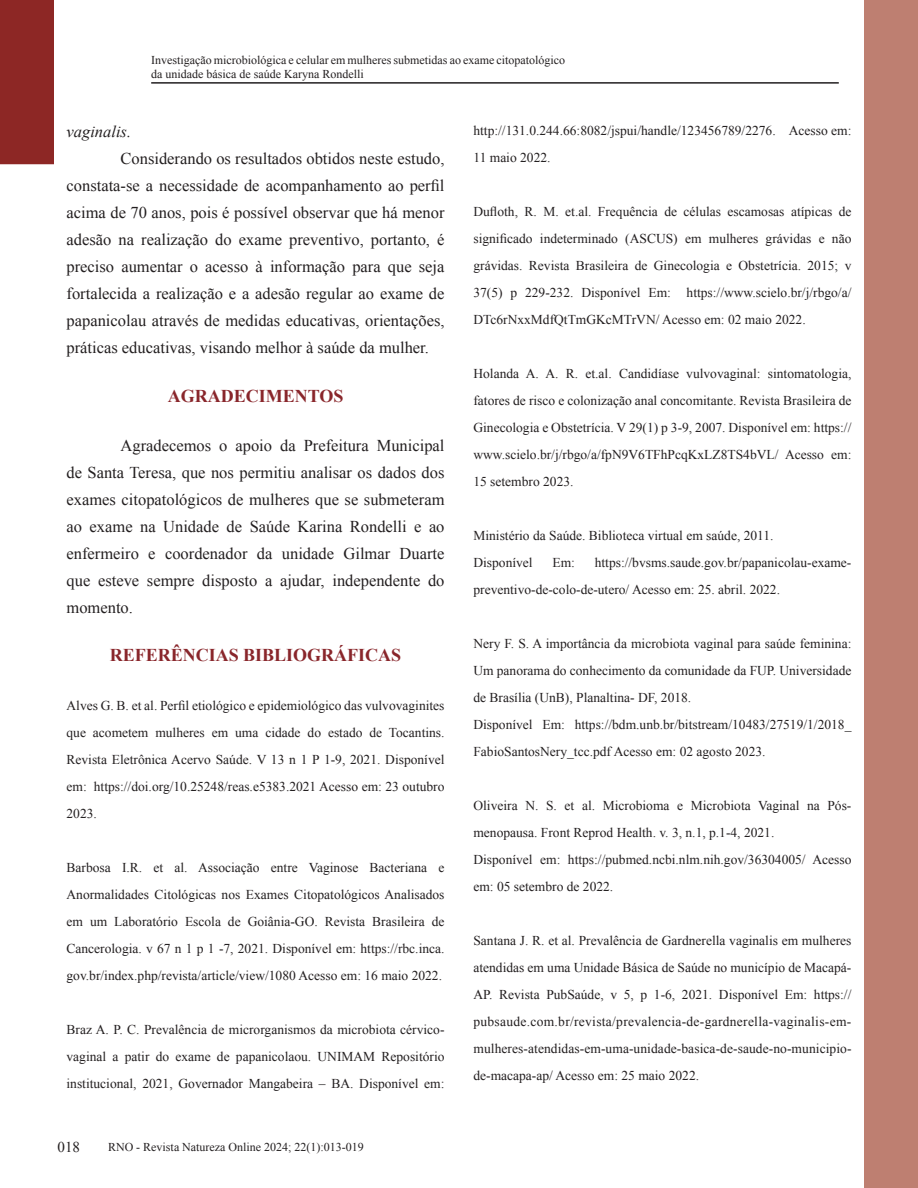
<style>
.page{position:relative;width:918px;height:1188px;background:#fff}
.page>*{position:absolute;margin:0;border:0;box-sizing:border-box;transform-origin:0 0}
.t1{font:700 18px "Times New Roman";color:#89262b}
.t2{font:16.5px/27px "Times New Roman";color:#231f20;text-align:justify}
.t3{font:italic 16.5px "Times New Roman";color:#231f20}
.t4{font:15px "Times New Roman";color:#231f20}
.t5{font:13.5px/27px "Times New Roman";color:#231f20;text-align:justify}
.t6{font:12px/14.4px "Times New Roman";color:#231f20}
</style>
<div class="page">
<div style="left:1px;top:1px;width:52px;height:163px;background:#8d2725"></div>
<div style="left:0;top:0;width:54px;height:164px;border:2px solid #8d2725"></div>
<div style="left:865px;top:1px;width:52px;height:1186px;background:#be7f71"></div>
<div style="left:864px;top:0;width:54px;height:1188px;border:2px solid #be7f71"></div>
<hr style="left:151px;top:82px;width:688px;height:2px;background:#231f20">
<p class="t6" style="left:151px;top:52px;width:416px">Investigação microbiológica e celular em mulheres submetidas ao exame citopatológico da unidade básica de saúde Karyna Rondelli</p>
<p class="t3" style="left:67px;top:121px;width:66px">vaginalis.</p>
<p class="t2" style="left:67px;top:145px;width:380px;text-indent:54px">Considerando os resultados obtidos neste estudo, constata-se a necessidade de acompanhamento ao perfil acima de 70 anos, pois é possível observar que há menor adesão na realização do exame preventivo, portanto, é preciso aumentar o acesso à informação para que seja fortalecida a realização e a adesão regular ao exame de papanicolau através de medidas educativas, orientações, práticas educativas, visando melhor à saúde da mulher.</p>
<p class="t1" style="left:168px;top:384px;width:177px">AGRADECIMENTOS</p>
<p class="t2" style="left:67px;top:431px;width:380px;text-indent:54px">Agradecemos o apoio da Prefeitura Municipal de Santa Teresa, que nos permitiu analisar os dados dos exames citopatológicos de mulheres que se submeteram ao exame na Unidade de Saúde Karina Rondelli e ao enfermeiro e coordenador da unidade Gilmar Duarte que esteve sempre disposto a ajudar, independente do momento.</p>
<p class="t1" style="left:110px;top:643px;width:293px">REFERÊNCIAS BIBLIOGRÁFICAS</p>
<p class="t5" style="left:67px;top:692px;width:380px">Alves G. B. et al. Perfil etiológico e epidemiológico das vulvovaginites que acometem mulheres em uma cidade do estado de Tocantins.<br>Revista Eletrônica Acervo Saúde. V 13 n 1 P 1-9, 2021. Disponível em: https://doi.org/10.25248/reas.e5383.2021 Acesso em: 23 outubro 2023.</p>
<p class="t5" style="left:67px;top:854px;width:380px">Barbosa I.R. et al. Associação entre Vaginose Bacteriana e Anormalidades Citológicas nos Exames Citopatológicos Analisados em um Laboratório Escola de Goiânia-GO. Revista Brasileira de Cancerologia. v 67 n 1 p 1 -7, 2021. Disponível em: https://rbc.inca. gov.br/index.php/revista/article/view/1080 Acesso em: 16 maio 2022.</p>
<p class="t5" style="left:67px;top:1016px;width:380px">Braz A. P. C. Prevalência de microrganismos da microbiota cérvico&shy;vaginal a patir do exame de papanicolaou. UNIMAM Repositório institucional, 2021, Governador Mangabeira – BA. Disponível em:</p>
<p class="t4" style="left:58px;top:1137px;width:24px">018</p>
<p class="t6" style="left:108px;top:1139px;width:257px">RNO - Revista Natureza Online 2024; 22(1):013-019</p>
<p class="t5" style="left:473px;top:117px;width:380px">http://131.0.244.66:8082/jspui/handle/123456789/2276. Acesso em:<br>11 maio 2022.</p>
<p class="t5" style="left:473px;top:198px;width:380px">Dufloth, R. M. et.al. Frequência de células escamosas atípicas de significado indeterminado (ASCUS) em mulheres grávidas e não grávidas. Revista Brasileira de Ginecologia e Obstetrícia. 2015; v 37(5) p 229-232. Disponível Em: https://www.scielo.br/j/rbgo/a/ DTc6rNxxMdfQtTmGKcMTrVN/ Acesso em: 02 maio 2022.</p>
<p class="t5" style="left:473px;top:360px;width:380px">Holanda A. A. R. et.al. Candidíase vulvovaginal: sintomatologia, fatores de risco e colonização anal concomitante. Revista Brasileira de Ginecologia e Obstetrícia. V 29(1) p 3-9, 2007. Disponível em: https:// www.scielo.br/j/rbgo/a/fpN9V6TFhPcqKxLZ8TS4bVL/ Acesso em:<br>15 setembro 2023.</p>
<p class="t5" style="left:473px;top:522px;width:302px">Ministério da Saúde. Biblioteca virtual em saúde, 2011.</p>
<p class="t5" style="left:473px;top:549px;width:61px">Disponível</p>
<p class="t5" style="left:552px;top:549px;width:24px">Em:</p>
<p class="t5" style="left:473px;top:549px;width:380px;text-indent:121px">https://bvsms.saude.gov.br/papanicolau-exame&shy;preventivo-de-colo-de-utero/ Acesso em: 25. abril. 2022.</p>
<p class="t5" style="left:473px;top:630px;width:380px">Nery F. S. A importância da microbiota vaginal para saúde feminina:<br>Um panorama do conhecimento da comunidade da FUP. Universidade de Brasília (UnB), Planaltina- DF, 2018.</p>
<p class="t5" style="left:473px;top:711px;width:380px">Disponível Em: https://bdm.unb.br/bitstream/10483/27519/1/2018_<br>FabioSantosNery_tcc.pdf Acesso em: 02 agosto 2023.</p>
<p class="t5" style="left:473px;top:792px;width:379px">Oliveira N. S. et al. Microbioma e Microbiota Vaginal na Pós&shy;menopausa. Front Reprod Health. v. 3, n.1, p.1-4, 2021.</p>
<p class="t5" style="left:473px;top:846px;width:380px">Disponível em: https://pubmed.ncbi.nlm.nih.gov/36304005/ Acesso em: 05 setembro de 2022.</p>
<p class="t5" style="left:473px;top:927px;width:380px">Santana J. R. et al. Prevalência de Gardnerella vaginalis em mulheres atendidas em uma Unidade Básica de Saúde no município de Macapá-AP. Revista PubSaúde, v 5, p 1-6, 2021. Disponível Em: https:// pubsaude.com.br/revista/prevalencia-de-gardnerella-vaginalis-em&shy;mulheres-atendidas-em-uma-unidade-basica-de-saude-no-municipio&shy;de-macapa-ap/ Acesso em: 25 maio 2022.</p>
</div>
